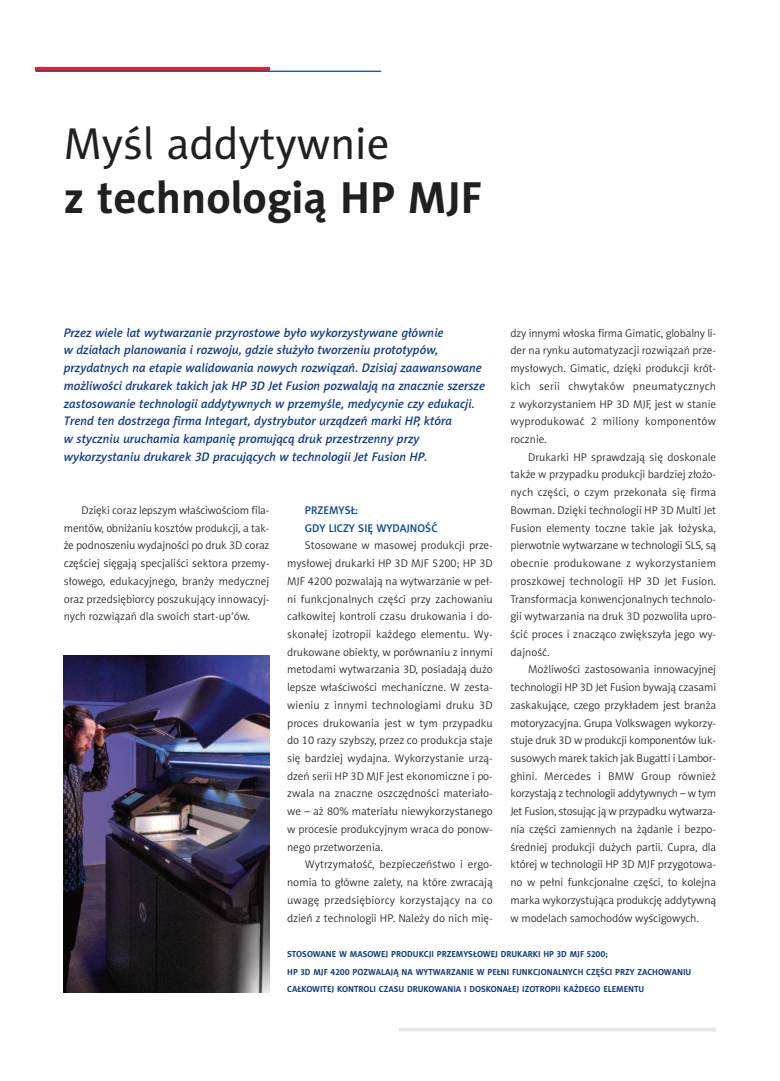
<style>
.page{position:relative;width:780px;height:1081px;background:#fff}
.page>*{position:absolute;margin:0;border:0;box-sizing:border-box;transform-origin:0 0}
.t1{font:700 45px "Naomi Sans EFNPS";color:#231f20}
.t2{font:45px "Naomi Sans EFNPS";color:#231f20}
.t3{font:italic 12.5px/17.8px "Naomi Sans EFN Medium";color:#103b8a}
.t4{font:11.25px/17.8px "Naomi Sans EFN Light";color:#231f20;text-align:justify}
.t5{font:11.25px/17.8px "Naomi Sans EFN Medium";color:#094694}
.t6{font:700 8.75px/17.8px "Naomi Sans EFNPS";color:#103b8a}
</style>
<div class="page">
<hr style="left:399px;top:1028px;width:317px;height:3px;background:#e7e8e9">
<svg style="left:35px;top:67px;width:234px;height:4px"></svg>
<hr style="left:35px;top:71px;width:346px;height:1px;background:#094694">
<img style="left:64px;top:656px;width:205px;height:336px">
<h1 class="t2" style="left:64px;top:127px;width:327px">Myśl addytywnie</h1>
<h1 class="t1" style="left:64px;top:180px;width:419px">z technologią HP MJF</h1>
<p class="t3" style="left:64px;top:325px;width:423px">Przez wiele lat wytwarzanie przyrostowe było wykorzystywane głównie<br>w działach planowania i rozwoju, gdzie służyło tworzeniu prototypów, przydatnych na etapie walidowania nowych rozwiązań. Dzisiaj zaawansowane możliwości drukarek takich jak HP 3D Jet Fusion pozwalają na znacznie szersze zastosowanie technologii addytywnych w przemyśle, medycynie czy edukacji.<br>Trend ten dostrzega firma Integart, dystrybutor urządzeń marki HP, która<br>w styczniu uruchamia kampanię promującą druk przestrzenny przy wykorzystaniu drukarek 3D pracujących w technologii Jet Fusion HP.</p>
<p class="t4" style="left:64px;top:502px;width:207px;text-indent:18px">Dzięki coraz lepszym właściwościom fila&shy;mentów, obniżaniu kosztów produkcji, a tak&shy;że podnoszeniu wydajności po druk 3D coraz częściej sięgają specjaliści sektora przemy&shy;słowego, edukacyjnego, branży medycznej oraz przedsiębiorcy poszukujący innowacyj&shy;nych rozwiązań dla swoich start-up’ów.</p>
<p class="t5" style="left:305px;top:502px;width:134px">PRZEMYSŁ:<br>GDY LICZY SIĘ WYDAJNOŚĆ</p>
<p class="t4" style="left:287px;top:537px;width:207px;text-indent:18px">Stosowane w masowej produkcji prze&shy;mysłowej drukarki HP 3D MJF 5200; HP 3D MJF 4200 pozwalają na wytwarzanie w peł&shy;ni funkcjonalnych części przy zachowaniu całkowitej kontroli czasu drukowania i do&shy;skonałej izotropii każdego elementu. Wy&shy;drukowane obiekty, w porównaniu z innymi metodami wytwarzania 3D, posiadają dużo lepsze właściwości mechaniczne. W zesta&shy;wieniu z innymi technologiami druku 3D proces drukowania jest w tym przypadku do 10 razy szybszy, przez co produkcja staje się bardziej wydajna. Wykorzystanie urzą&shy;dzeń serii HP 3D MJF jest ekonomiczne i po&shy;zwala na znaczne oszczędności materiało&shy;we – aż 80% materiału niewykorzystanego w procesie produkcyjnym wraca do ponow&shy;nego przetworzenia.</p>
<p class="t4" style="left:287px;top:856px;width:207px;text-indent:18px">Wytrzymałość, bezpieczeństwo i ergo&shy;nomia to główne zalety, na które zwracają uwagę przedsiębiorcy korzystający na co dzień z technologii HP. Należy do nich mię-</p>
<p class="t4" style="left:510px;top:325px;width:207px">dzy innymi włoska firma Gimatic, globalny li&shy;der na rynku automatyzacji rozwiązań prze&shy;mysłowych. Gimatic, dzięki produkcji krót&shy;kich serii chwytaków pneumatycznych z wykorzystaniem HP 3D MJF, jest w stanie wyprodukować 2 miliony komponentów rocznie.</p>
<p class="t4" style="left:510px;top:449px;width:207px;text-indent:18px">Drukarki HP sprawdzają się doskonale także w przypadku produkcji bardziej złożo&shy;nych części, o czym przekonała się firma Bowman. Dzięki technologii HP 3D Multi Jet Fusion elementy toczne takie jak łożyska, pierwotnie wytwarzane w technologii SLS, są obecnie produkowane z wykorzystaniem proszkowej technologii HP 3D Jet Fusion.<br>Transformacja konwencjonalnych technolo&shy;gii wytwarzania na druk 3D pozwoliła upro&shy;ścić proces i znacząco zwiększyła jego wy&shy;dajność.</p>
<p class="t4" style="left:510px;top:661px;width:207px;text-indent:18px">Możliwości zastosowania innowacyjnej technologii HP 3D Jet Fusion bywają czasami zaskakujące, czego przykładem jest branża motoryzacyjna. Grupa Volkswagen wykorzy&shy;stuje druk 3D w produkcji komponentów luk&shy;susowych marek takich jak Bugatti i Lambor&shy;ghini. Mercedes i BMW Group również korzystają z technologii addytywnych – w tym Jet Fusion, stosując ją w przypadku wytwarza&shy;nia części zamiennych na żądanie i bezpo&shy;średniej produkcji dużych partii. Cupra, dla której w technologii HP 3D MJF przygotowa&shy;no w pełni funkcjonalne części, to kolejna marka wykorzystująca produkcję addytywną w modelach samochodów wyścigowych.</p>
<p class="t6" style="left:287px;top:946px;width:405px">STOSOWANE W MASOWEJ PRODUKCJI PRZEMYSŁOWEJ DRUKARKI HP 3D MJF 5200;<br>HP 3D MJF 4200 POZWALAJĄ NA WYTWARZANIE W PEŁNI FUNKCJONALNYCH CZĘŚCI PRZY ZACHOWANIU<br>CAŁKOWITEJ KONTROLI CZASU DRUKOWANIA I DOSKONAŁEJ IZOTROPII KAŻDEGO ELEMENTU</p>
</div>
